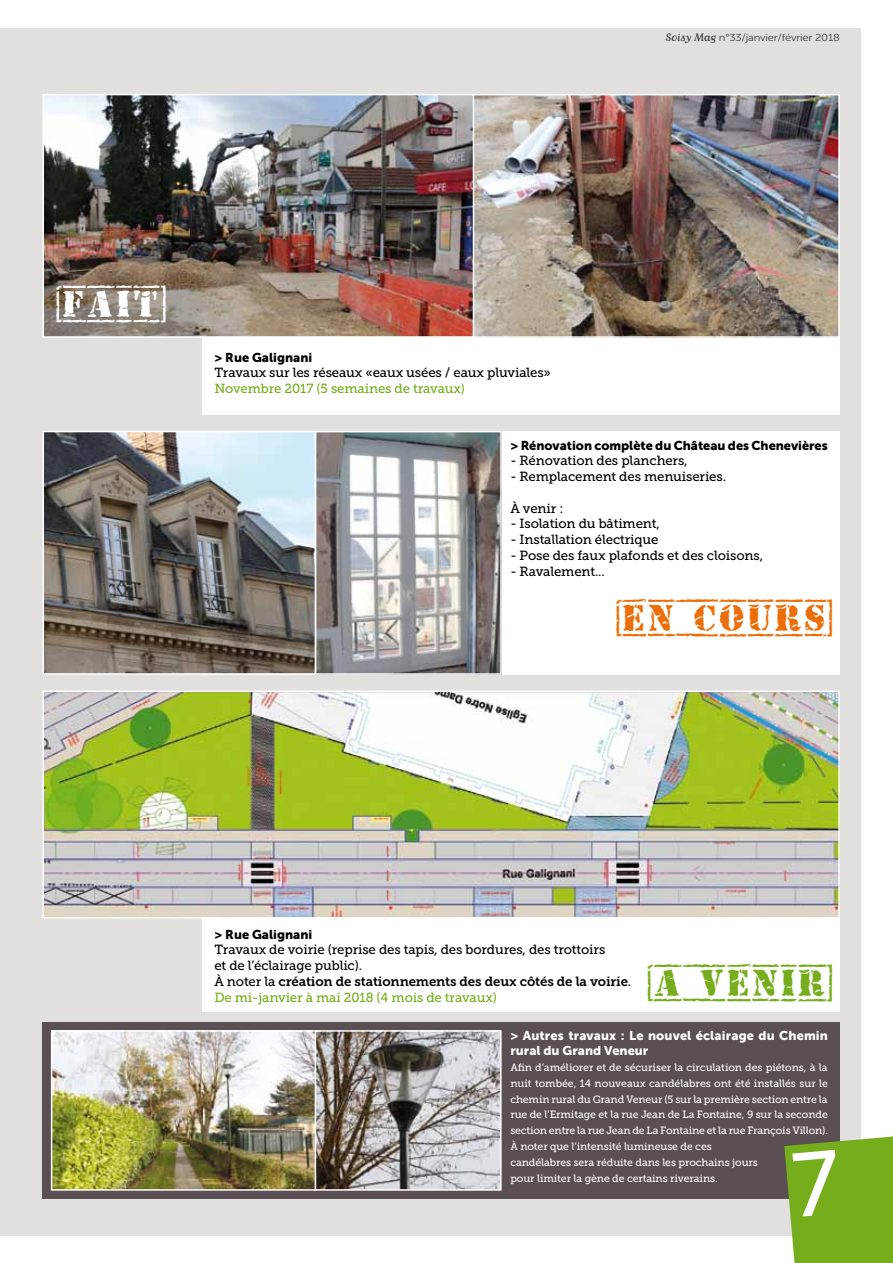
<style>
.page{position:relative;width:893px;height:1263px;background:#fff}
.page>*{position:absolute;margin:0;border:0;box-sizing:border-box;transform-origin:0 0}
.t1{font:37.5px "Old Stamper";letter-spacing:.08em;color:#eb6e08}
.t2{font:37.5px "Old Stamper";letter-spacing:.08em;color:#76ad1c}
.t3{font:37.5px "Old Stamper";color:#fff}
.t4{font:13.2px/15.8px "Museo Slab 500";letter-spacing:-.01em;color:#000}
.t5{font:13.2px "Museo Slab 500";letter-spacing:-.01em;color:#76ad1c}
.t6{font:13.2px "Museo Slab 700";letter-spacing:-.01em;color:#000}
.t7{font:12.75px "Museo Sans 900";color:#000}
.t8{font:12.75px/15.8px "Museo Sans 900";letter-spacing:.01em;color:#fff}
.t9{font:10.5px/15.8px "Museo Slab 500";letter-spacing:-.01em;color:#fff}
.t10{font:10.2px "Museo Sans 300";letter-spacing:-.02em;color:#3e3d40;scale:1.11 1}
.s1{font-family:"Matrix Script";font-size:12.6px}
.s2{font-family:"Museo Slab 500"}
</style>
<div class="page">
<div style="left:0;top:28px;width:860px;height:1207px;background:#e2dfdf"></div>
<div style="left:202px;top:156px;width:638px;height:259px;background:#fff"></div>
<img style="left:474px;top:97px;width:363px;height:238px">
<div style="left:408px;top:94px;width:432px;height:244px;border:2px solid #fff"></div>
<img style="left:46px;top:97px;width:425px;height:238px">
<div style="left:43px;top:94px;width:431px;height:244px;border:2px solid #fff"></div>
<div style="left:202px;top:753px;width:638px;height:259px;background:#fff"></div>
<img style="left:46px;top:693px;width:791px;height:222px">
<div style="left:43px;top:690px;width:797px;height:228px;border:2px solid #fff"></div>
<div style="left:202px;top:431px;width:638px;height:244px;background:#fff"></div>
<img style="left:318px;top:434px;width:181px;height:238px">
<div style="left:315px;top:431px;width:187px;height:244px;border:2px solid #fff"></div>
<img style="left:46px;top:434px;width:267px;height:238px">
<div style="left:43px;top:431px;width:273px;height:244px;border:2px solid #fff"></div>
<div style="left:43px;top:1023px;width:797px;height:176px;background:#5a4f53"></div>
<img style="left:54px;top:1033px;width:260px;height:155px">
<div style="left:51px;top:1030px;width:266px;height:161px;border:2px solid #fff"></div>
<svg style="left:318px;top:1033px;width:181px;height:155px;background:#989491"></svg>
<div style="left:315px;top:1030px;width:187px;height:161px;border:2px solid #fff"></div>
<svg style="left:784px;top:1136px;width:109px;height:127px;background:#7aac28"></svg>
<p class="t10" style="left:666px;top:32px;width:158px"><span class="s1">Soisy Mag</span> n°33/janvier/février 2018</p>
<h1 class="t3" style="left:56px;top:285px;width:112px">{FAIT}</h1>
<p class="t7" style="left:214px;top:350px;width:99px">&gt; Rue Galignani</p>
<p class="t4" style="left:214px;top:365px;width:338px">Travaux sur les réseaux «eaux usées / eaux pluviales»</p>
<p class="t5" style="left:214px;top:381px;width:252px">Novembre 2017 (5 semaines de travaux)</p>
<p class="t7" style="left:510px;top:438px;width:319px">&gt; Rénovation complète du Château des Chenevières</p>
<p class="t4" style="left:510px;top:453px;width:179px">- Rénovation des planchers,</p>
<p class="t4" style="left:510px;top:469px;width:217px">- Remplacement des menuiseries.</p>
<p class="t4" style="left:510px;top:500px;width:55px">À venir :</p>
<p class="t4" style="left:510px;top:516px;width:151px">- Isolation du bâtiment,</p>
<p class="t4" style="left:510px;top:532px;width:150px">- Installation électrique</p>
<p class="t4" style="left:510px;top:548px;width:254px">- Pose des faux plafonds et des cloisons,</p>
<p class="t4" style="left:510px;top:563px;width:96px">- Ravalement...</p>
<h1 class="t1" style="left:616px;top:599px;width:219px">{EN COURS}</h1>
<p class="t7" style="left:214px;top:927px;width:99px">&gt; Rue Galignani</p>
<p class="t4" style="left:214px;top:942px;width:393px">Travaux de voirie (reprise des tapis, des bordures, des trottoirs et de l’éclairage public).</p>
<p class="t6" style="left:214px;top:974px;width:418px"><span class="s2">À noter la</span> création de stationnements des deux côtés de la voirie<span class="s2">.</span></p>
<p class="t5" style="left:214px;top:990px;width:284px">De mi-janvier à mai 2018 (4 mois de travaux)</p>
<h1 class="t2" style="left:648px;top:964px;width:187px">{A VENIR}</h1>
<p class="t8" style="left:510px;top:1027px;width:319px">&gt; Autres travaux : Le nouvel éclairage du Chemin rural du Grand Veneur</p>
<p class="t9" style="left:510px;top:1060px;width:319px">Afin d’améliorer et de sécuriser la circulation des piétons, à la nuit tombée, 14 nouveaux candélabres ont été installés sur le chemin rural du Grand Veneur (5 sur la première section entre la rue de l’Ermitage et la rue Jean de La Fontaine, 9 sur la seconde section entre la rue Jean de La Fontaine et la rue François Villon).<br>À noter que l’intensité lumineuse de ces<br>candélabres sera réduite dans les prochains jours<br>pour limiter la gène de certains riverains.</p>
</div>
